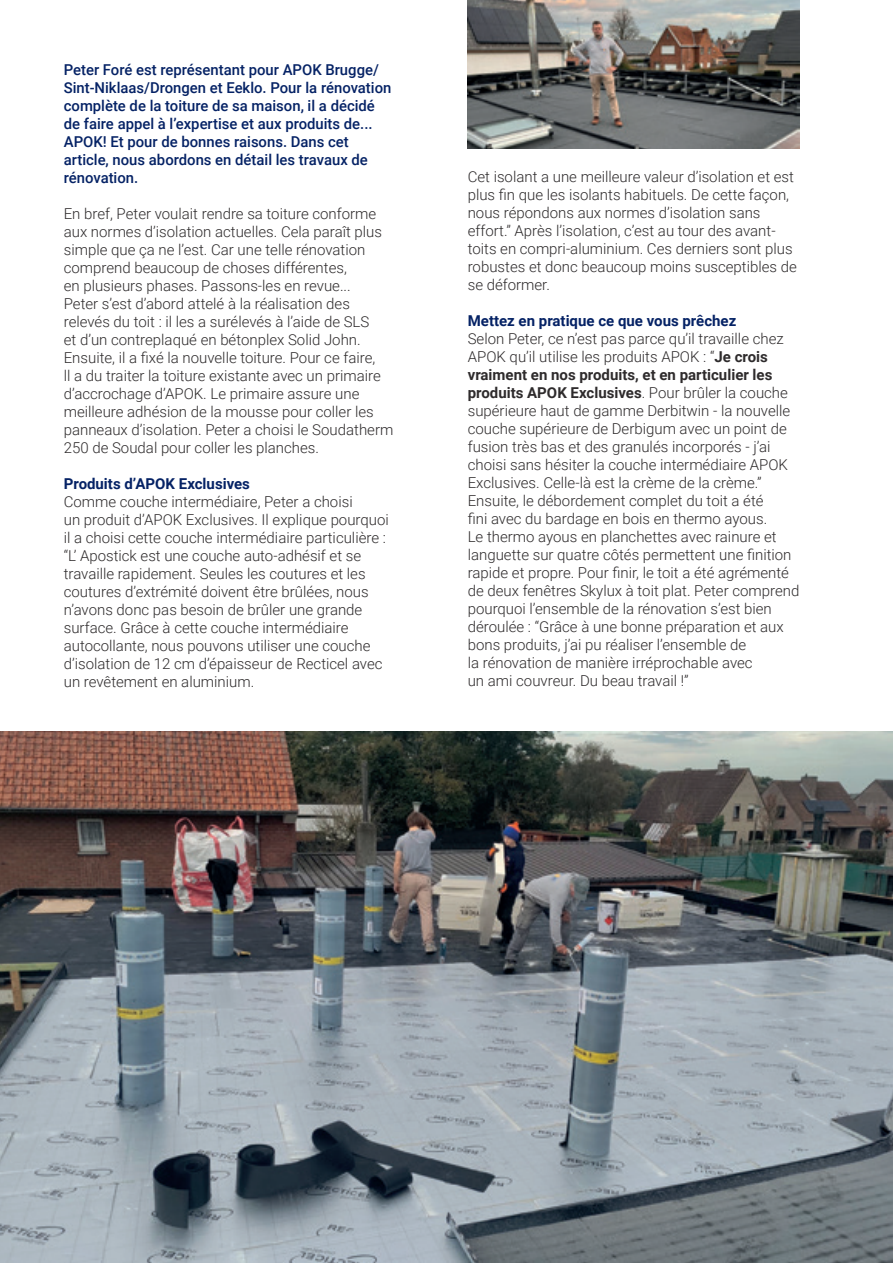
<style>
.page{position:relative;width:893px;height:1263px;background:#fff}
.page>*{position:absolute;margin:0;border:0;box-sizing:border-box;transform-origin:0 0}
.t1{font:300 15px/18px "Roboto";color:#2e2b2c}
.t2{font:500 15px/18px "Roboto";color:#052265}
.t3{font:700 15px "Roboto";color:#052265}
.s1{font-weight:700}
</style>
<div class="page">
<img style="left:0;top:731px;width:893px;height:532px">
<img style="left:468px;top:0;width:331px;height:148px">
<p class="t2" style="left:64px;top:60px;width:329px">Peter Foré est représentant pour APOK Brugge/ Sint-Niklaas/Drongen et Eeklo. Pour la rénovation complète de la toiture de sa maison, il a décidé de faire appel à l’expertise et aux produits de...<br>APOK! Et pour de bonnes raisons. Dans cet article, nous abordons en détail les travaux de rénovation.</p>
<p class="t1" style="left:64px;top:204px;width:331px">En bref, Peter voulait rendre sa toiture conforme aux normes d’isolation actuelles. Cela paraît plus simple que ça ne l’est. Car une telle rénovation comprend beaucoup de choses différentes,<br>en plusieurs phases. Passons-les en revue...<br>Peter s’est d’abord attelé à la réalisation des relevés du toit : il les a surélevés à l’aide de SLS<br>et d’un contreplaqué en bétonplex Solid John.<br>Ensuite, il a fixé la nouvelle toiture. Pour ce faire,<br>ll a du traiter la toiture existante avec un primaire d’accrochage d’APOK. Le primaire assure une meilleure adhésion de la mousse pour coller les panneaux d’isolation. Peter a choisi le Soudatherm 250 de Soudal pour coller les planches.</p>
<p class="t3" style="left:64px;top:473px;width:188px">Produits d’APOK Exclusives</p>
<p class="t1" style="left:64px;top:492px;width:327px">Comme couche intermédiaire, Peter a choisi<br>un produit d’APOK Exclusives. Il explique pourquoi il a choisi cette couche intermédiaire particulière : “L’ Apostick est une couche auto-adhésif et se travaille rapidement. Seules les coutures et les coutures d’extrémité doivent être brûlées, nous n’avons donc pas besoin de brûler une grande surface. Grâce à cette couche intermédiaire autocollante, nous pouvons utiliser une couche d’isolation de 12 cm d’épaisseur de Recticel avec un revêtement en aluminium.</p>
<p class="t1" style="left:468px;top:167px;width:331px">Cet isolant a une meilleure valeur d’isolation et est plus fin que les isolants habituels. De cette façon, nous répondons aux normes d’isolation sans effort.” Après l’isolation, c’est au tour des avant&shy;toits en compri-aluminium. Ces derniers sont plus robustes et donc beaucoup moins susceptibles de se déformer.</p>
<p class="t3" style="left:468px;top:311px;width:270px">Mettez en pratique ce que vous prêchez</p>
<p class="t1" style="left:468px;top:329px;width:333px">Selon Peter, ce n’est pas parce qu’il travaille chez APOK qu’il utilise les produits APOK : “<span class="s1">Je crois vraiment en nos produits, et en particulier les produits APOK Exclusives</span>. Pour brûler la couche supérieure haut de gamme Derbitwin - la nouvelle couche supérieure de Derbigum avec un point de fusion très bas et des granulés incorporés - j’ai choisi sans hésiter la couche intermédiaire APOK Exclusives. Celle-là est la crème de la crème.” Ensuite, le débordement complet du toit a été<br>fini avec du bardage en bois en thermo ayous.<br>Le thermo ayous en planchettes avec rainure et languette sur quatre côtés permettent une finition rapide et propre. Pour finir, le toit a été agrémenté de deux fenêtres Skylux à toit plat. Peter comprend pourquoi l’ensemble de la rénovation s’est bien déroulée : “Grâce à une bonne préparation et aux bons produits, j’ai pu réaliser l’ensemble de<br>la rénovation de manière irréprochable avec<br>un ami couvreur. Du beau travail !”</p>
</div>
